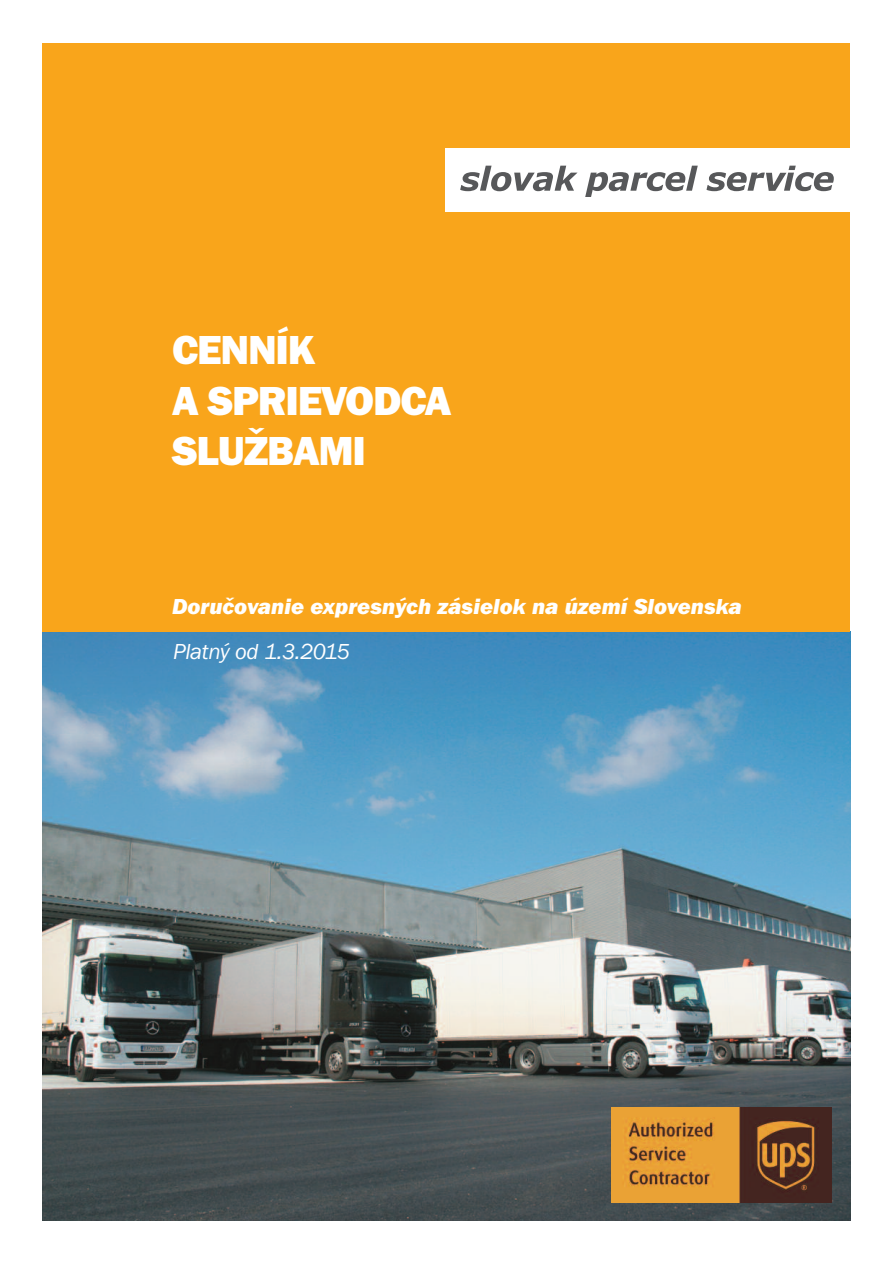
<style>
.page{position:relative;width:893px;height:1263px;background:#fff}
.page>*{position:absolute;margin:0;border:0;box-sizing:border-box;transform-origin:0 0}
.t1{font:800 42px/50.4px "Franklin Gothic Itc TCE";letter-spacing:-.03em;color:#fff}
.t2{font:italic 800 22.5px "Franklin Gothic Itc TCE";color:#fff}
.t3{font:italic 22.5px "Franklin Gothic Itc TCE";letter-spacing:-.02em;color:#fff}
</style>
<div class="page">
<img style="left:43px;top:631px;width:807px;height:589px">
<div style="left:43px;top:43px;width:807px;height:588px;background:#f9a51b"></div>
<div style="left:445px;top:148px;width:405px;height:63px;background:#fff"></div>
<svg style="left:460px;top:166px;width:117px;height:25px"></svg>
<svg style="left:585px;top:166px;width:113px;height:31px"></svg>
<svg style="left:706px;top:166px;width:128px;height:25px"></svg>
<img style="left:611px;top:1107px;width:220px;height:96px">
<h1 class="t1" style="left:172px;top:325px;width:281px">CENNÍK<br>A SPRIEVODCA<br>SLUŽBAMI</h1>
<p class="t2" style="left:172px;top:593px;width:571px">Doručovanie expresných zásielok na území Slovenska</p>
<p class="t3" style="left:173px;top:638px;width:178px">Platný od 1.3.2015</p>
</div>
